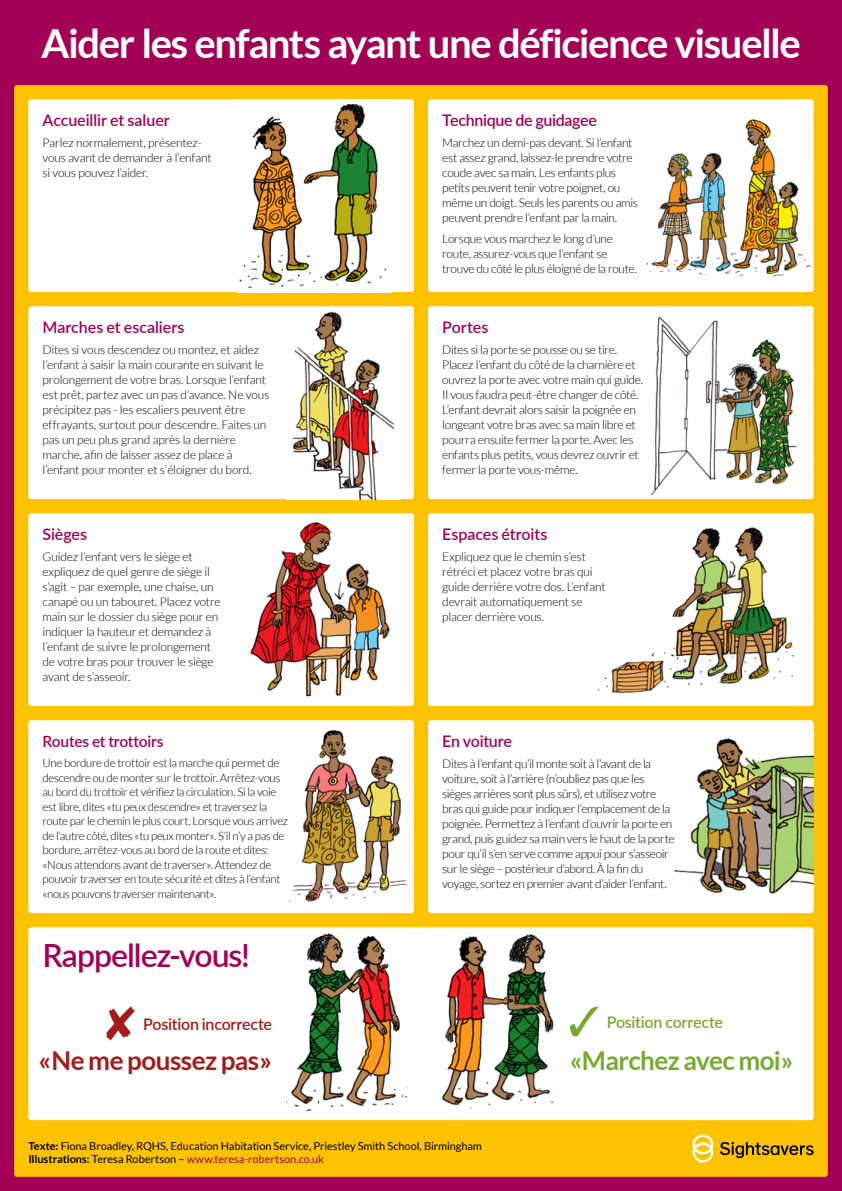
<style>
.page{position:relative;width:842px;height:1191px;background:#a30156}
.page>*{position:absolute;margin:0;border:0;box-sizing:border-box;transform-origin:0 0}
.t1{font:700 40px "Lato";letter-spacing:-.035em;color:#fff}
.t2{font:600 32px "Lato";letter-spacing:-.03em;color:#a30156}
.t3{font:700 26px "Lato";letter-spacing:-.02em;color:#76ab2f}
.t4{font:700 26px "Lato";letter-spacing:-.02em;color:#a31d1a}
.t5{font:600 16px "Lato";letter-spacing:-.005em;color:#a30156}
.t6{font:600 16px "Lato";letter-spacing:-.015em;color:#a31d1a}
.t7{font:600 16px "Lato";letter-spacing:-.015em;color:#76ab2f}
.t8{font:600 15.5px "Lato";letter-spacing:-.015em;color:#a30156}
.t9{font:300 12px/15px "Lato";letter-spacing:-.02em;color:#000}
.t10{font:300 11.5px/14.5px "Lato";letter-spacing:-.03em;color:#000}
.t11{font:11px/13px "Lato";letter-spacing:-.005em;color:#000}
.s1{font-weight:700}
.s2{color:#a30156}
</style>
<div class="page">
<div style="left:14px;top:85px;width:814px;height:1091px;background:#fdc300;border-radius:3px"></div>
<svg style="left:692px;top:1134px;width:21px;height:28px"></svg>
<svg style="left:720px;top:1142px;width:94px;height:16px"></svg>
<div style="left:28px;top:99px;width:386px;height:193px;background:#fff;border-radius:3px"></div>
<img style="left:239px;top:103px;width:148px;height:185px">
<div style="left:28px;top:306px;width:386px;height:193px;background:#fff;border-radius:3px"></div>
<img style="left:292px;top:311px;width:103px;height:188px">
<div style="left:28px;top:513px;width:386px;height:193px;background:#fff;border-radius:3px"></div>
<img style="left:250px;top:522px;width:140px;height:175px">
<div style="left:28px;top:720px;width:386px;height:193px;background:#fff;border-radius:3px"></div>
<img style="left:289px;top:729px;width:118px;height:174px">
<div style="left:28px;top:927px;width:786px;height:193px;background:#fff;border-radius:3px"></div>
<div style="left:428px;top:99px;width:386px;height:193px;background:#fff;border-radius:3px"></div>
<img style="left:739px;top:119px;width:72px;height:158px">
<img style="left:646px;top:153px;width:93px;height:123px">
<div style="left:428px;top:306px;width:386px;height:193px;background:#fff;border-radius:3px"></div>
<img style="left:651px;top:316px;width:146px;height:178px">
<div style="left:428px;top:513px;width:386px;height:193px;background:#fff;border-radius:3px"></div>
<img style="left:597px;top:527px;width:197px;height:167px">
<div style="left:428px;top:720px;width:386px;height:193px;background:#fff;border-radius:3px"></div>
<img style="left:674px;top:738px;width:140px;height:156px">
<img style="left:432px;top:927px;width:124px;height:181px">
<img style="left:286px;top:927px;width:125px;height:185px">
<svg style="left:570px;top:1006px;width:28px;height:30px"></svg>
<svg style="left:106px;top:1006px;width:29px;height:34px"></svg>
<h1 class="t1" style="left:41px;top:21px;width:761px">Aider les enfants ayant une déficience visuelle</h1>
<h3 class="t5" style="left:43px;top:109px;width:129px">Accueillir et saluer</h3>
<p class="t9" style="left:43px;top:135px;width:171px">Parlez normalement, présentez&shy;vous avant de demander à l’enfant si vous pouvez l’aider.</p>
<h3 class="t5" style="left:442px;top:109px;width:156px">Technique de guidagee</h3>
<p class="t9" style="left:442px;top:135px;width:197px">Marchez un demi-pas devant. Si l’enfant est assez grand, laissez-le prendre votre coude avec sa main. Les enfants plus petits peuvent tenir votre poignet, ou même un doigt. Seuls les parents ou amis peuvent prendre l’enfant par la main.</p>
<p class="t9" style="left:442px;top:231px;width:196px">Lorsque vous marchez le long d’une route, assurez-vous que l’enfant se trouve du côté le plus éloigné de la route.</p>
<h3 class="t5" style="left:43px;top:316px;width:143px">Marches et escaliers</h3>
<p class="t9" style="left:43px;top:342px;width:228px">Dites si vous descendez ou montez, et aidez l’enfant à saisir la main courante en suivant le prolongement de votre bras. Lorsque l’enfant est prêt, partez avec un pas d’avance. Ne vous précipitez pas - les escaliers peuvent être effrayants, surtout pour descendre. Faites un pas un peu plus grand après la dernière marche, afin de laisser assez de place à l’enfant pour monter et s’éloigner du bord.</p>
<h3 class="t5" style="left:442px;top:316px;width:48px">Portes</h3>
<p class="t9" style="left:442px;top:342px;width:203px">Dites si la porte se pousse ou se tire.<br>Placez l’enfant du côté de la charnière et ouvrez la porte avec votre main qui guide.<br>Il vous faudra peut-être changer de côté.<br>L’enfant devrait alors saisir la poignée en longeant votre bras avec sa main libre et pourra ensuite fermer la porte. Avec les enfants plus petits, vous devrez ouvrir et fermer la porte vous-même.</p>
<h3 class="t5" style="left:43px;top:523px;width:46px">Sièges</h3>
<p class="t9" style="left:43px;top:549px;width:180px">Guidez l’enfant vers le siège et expliquez de quel genre de siège il s’agit – par exemple, une chaise, un canapé ou un tabouret. Placez votre main sur le dossier du siège pour en indiquer la hauteur et demandez à l’enfant de suivre le prolongement de votre bras pour trouver le siège avant de s’asseoir.</p>
<h3 class="t5" style="left:442px;top:523px;width:107px">Espaces étroits</h3>
<p class="t9" style="left:442px;top:549px;width:165px">Expliquez que le chemin s’est rétréci et placez votre bras qui guide derrière votre dos. L’enfant devrait automatiquement se placer derrière vous.</p>
<p class="t8" style="left:43px;top:730px;width:123px">Routes et trottoirs</p>
<p class="t10" style="left:43px;top:755px;width:247px">Une bordure de trottoir est la marche qui permet de descendre ou de monter sur le trottoir. Arrêtez-vous au bord du trottoir et vérifiez la circulation. Si la voie est libre, dites «tu peux descendre» et traversez la route par le chemin le plus court. Lorsque vous arrivez de l’autre côté, dites «tu peux monter». S’il n’y a pas de bordure, arrêtez-vous au bord de la route et dites: «Nous attendons avant de traverser». Attendez de pouvoir traverser en toute sécurité et dites à l’enfant «nous pouvons traverser maintenant».</p>
<h3 class="t5" style="left:442px;top:730px;width:71px">En voiture</h3>
<p class="t9" style="left:442px;top:756px;width:234px">Dites à l’enfant qu’il monte soit à l’avant de la voiture, soit à l’arrière (n’oubliez pas que les sièges arrières sont plus sûrs), et utilisez votre bras qui guide pour indiquer l’emplacement de la poignée. Permettez à l’enfant d’ouvrir la porte en grand, puis guidez sa main vers le haut de la porte pour qu’il s’en serve comme appui pour s’asseoir sur le siège – postérieur d’abord. À la fin du voyage, sortez en premier avant d’aider l’enfant.</p>
<h2 class="t2" style="left:43px;top:932px;width:209px">Rappellez-vous!</h2>
<h3 class="t6" style="left:143px;top:1012px;width:130px">Position incorrecte</h3>
<h3 class="t7" style="left:607px;top:1010px;width:118px">Position correcte</h3>
<h3 class="t4" style="left:39px;top:1045px;width:235px">«Ne me poussez pas»</h3>
<h3 class="t3" style="left:570px;top:1045px;width:225px">«Marchez avec moi»</h3>
<p class="t11" style="left:28px;top:1139px;width:455px"><span class="s1">Texte:</span> Fiona Broadley, RQHS, Education Habitation Service, Priestley Smith School, Birmingham<br><span class="s1">Illustrations:</span> Teresa Robertson – <span class="s2">www.teresa-robertson.co.uk</span></p>
</div>
